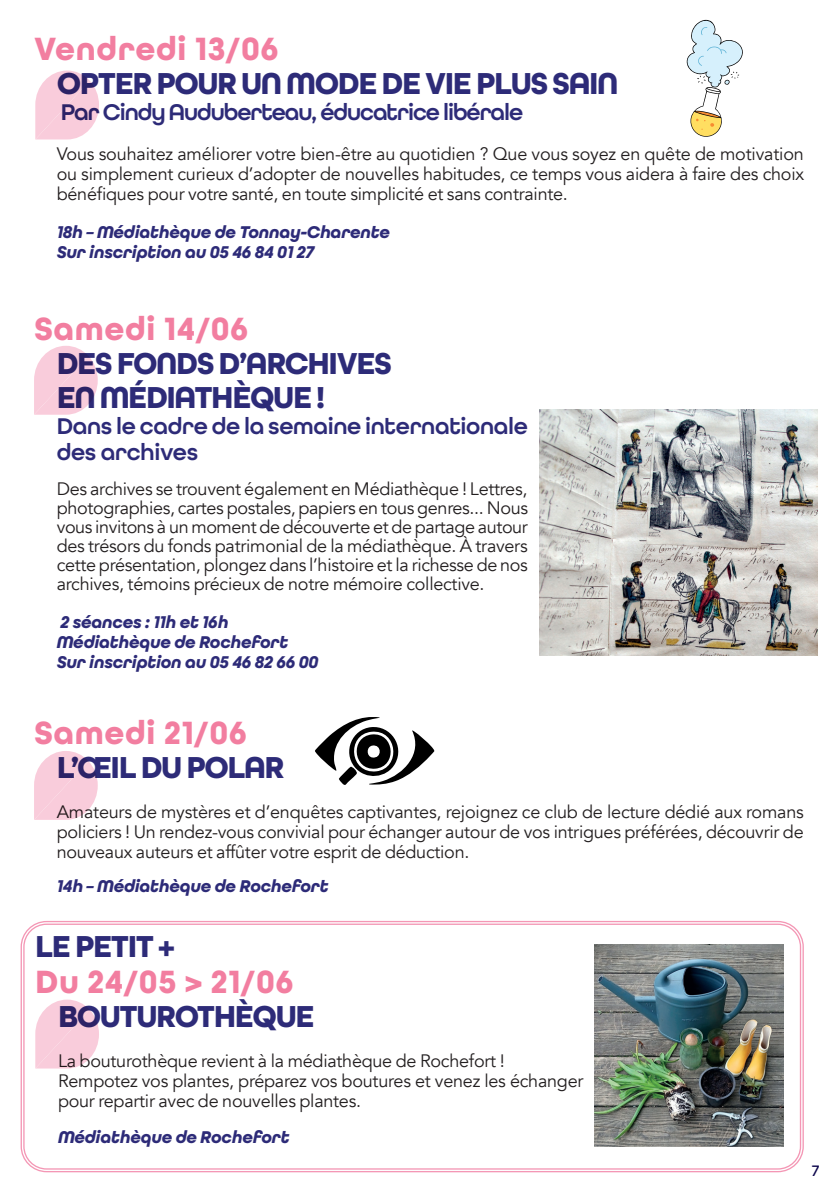
<style>
.page{position:relative;width:840px;height:1191px;background:#fff}
.page>*{position:absolute;margin:0;border:0;box-sizing:border-box;transform-origin:0 0}
.t1{font:700 34px "All Round Gothic";letter-spacing:.015em;color:#f27ea0}
.t2{font:700 32px/34px "All Round Gothic";letter-spacing:-.045em;color:#2d2b78}
.t3{font:600 24px/26px "All Round Gothic";letter-spacing:-.015em;color:#2d2b78}
.t4{font:600 24px "All Round Gothic";letter-spacing:-.045em;color:#2d2b78}
.t5{font:18px/20px "Avenir";letter-spacing:-.015em;color:#231f20;text-align:justify}
.t6{font:italic 700 18px/20px "All Round Gothic";letter-spacing:-.015em;color:#2d2b78}
.t7{font:500 16px "All Round Gothic";color:#0a034a}
</style>
<div class="page">
<svg style="left:35px;top:71px;width:64px;height:68px"></svg>
<svg style="left:34px;top:346px;width:64px;height:69px"></svg>
<svg style="left:34px;top:751px;width:64px;height:69px"></svg>
<svg style="left:686px;top:20px;width:56px;height:117px"></svg>
<div style="left:23px;top:923px;width:777px;height:246px;border:1px solid #f497b5;border-radius:23px"></div>
<svg style="left:35px;top:999px;width:64px;height:69px"></svg>
<img style="left:594px;top:945px;width:188px;height:201px">
<img style="left:539px;top:409px;width:278px;height:246px">
<svg style="left:315px;top:717px;width:119px;height:68px"></svg>
<h1 class="t1" style="left:34px;top:28px;width:246px">Vendredi 13/06</h1>
<h2 class="t2" style="left:57px;top:66px;width:563px">OPTER POUR UN MODE DE VIE PLUS SAIN</h2>
<h3 class="t4" style="left:61px;top:97px;width:463px">Par Cindy Auduberteau, éducatrice libérale</h3>
<p class="t5" style="left:57px;top:144px;width:748px">Vous souhaitez améliorer votre bien-être au quotidien ? Que vous soyez en quête de motivation ou simplement curieux d’adopter de nouvelles habitudes, ce temps vous aidera à faire des choix bénéfiques pour votre santé, en toute simplicité et sans contrainte.</p>
<p class="t6" style="left:57px;top:222px;width:334px">18h – Médiathèque de Tonnay-Charente<br>Sur inscription au 05 46 84 01 27</p>
<h1 class="t1" style="left:34px;top:308px;width:216px">Samedi 14/06</h1>
<h2 class="t2" style="left:57px;top:346px;width:336px">DES FONDS D’ARCHIVES<br>EN MÉDIATHÈQUE !</h2>
<h3 class="t3" style="left:57px;top:413px;width:472px">Dans le cadre de la semaine internationale des archives</h3>
<p class="t5" style="left:57px;top:479px;width:472px;line-height:19px">Des archives se trouvent également en Médiathèque ! Lettres, photographies, cartes postales, papiers en tous genres... Nous vous invitons à un moment de découverte et de partage autour des trésors du fonds patrimonial de la médiathèque. À travers cette présentation, plongez dans l’histoire et la richesse de nos archives, témoins précieux de notre mémoire collective.</p>
<p class="t6" style="left:57px;top:612px;width:263px">2 séances : 11h et 16h<br>Médiathèque de Rochefort<br>Sur inscription au 05 46 82 66 00</p>
<h1 class="t1" style="left:34px;top:712px;width:214px">Samedi 21/06</h1>
<h2 class="t2" style="left:57px;top:750px;width:229px">L’ŒIL DU POLAR</h2>
<p class="t5" style="left:57px;top:802px;width:748px">Amateurs de mystères et d’enquêtes captivantes, rejoignez ce club de lecture dédié aux romans policiers ! Un rendez-vous convivial pour échanger autour de vos intrigues préférées, découvrir de nouveaux auteurs et affûter votre esprit de déduction.</p>
<p class="t6" style="left:57px;top:876px;width:273px">14h – Médiathèque de Rochefort</p>
<h2 class="t2" style="left:35px;top:929px;width:141px">LE PETIT +</h2>
<h1 class="t1" style="left:35px;top:961px;width:260px">Du 24/05 &gt; 21/06</h1>
<h2 class="t2" style="left:58px;top:1000px;width:258px">BOUTUROTHÈQUE</h2>
<p class="t5" style="left:58px;top:1051px;width:526px;text-align:left">La bouturothèque revient à la médiathèque de Rochefort !<br>Rempotez vos plantes, préparez vos boutures et venez les échanger pour repartir avec de nouvelles plantes.</p>
<p class="t6" style="left:58px;top:1127px;width:233px">Médiathèque de Rochefort</p>
<p class="t7" style="left:811px;top:1161px;width:9px">7</p>
</div>
